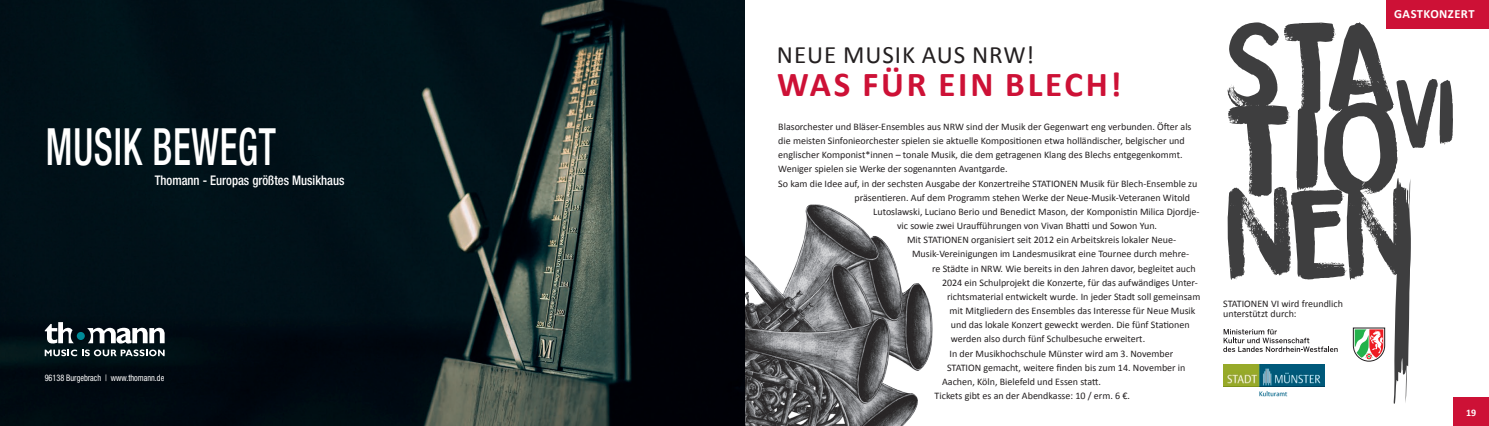
<style>
.page{position:relative;width:1489px;height:426px;background:#fff}
.page>*{position:absolute;margin:0;border:0;box-sizing:border-box;transform-origin:0 0}
.t1{font:500 condensed 51.38px "Helvetica Neue LT Pro";letter-spacing:.02em;color:#fff;scale:.72 1}
.t2{font:700 35px "Calibri";letter-spacing:.08em;color:#cd1136}
.t3{font:25px "Calibri";letter-spacing:.04em;color:#231f20}
.t4{font:500 condensed 13.25px "Helvetica Neue LT Pro";color:#fff;scale:.95 1}
.t5{font:700 12.5px "Calibri";letter-spacing:.035em;color:#fff}
.t6{font:10px/10px "Calibri";color:#231f20}
.t7{font:700 10px "Calibri";color:#fff}
.t8{font:condensed 9px "Helvetica Neue LT Std";color:#fff;scale:.91 1}
</style>
<div class="page">
<img style="left:744px;top:204px;width:189px;height:221px">
<div style="left:1386px;top:0;width:102px;height:28px;background:#cd1136"></div>
<div style="left:1453px;top:397px;width:35px;height:28px;background:#cd1136"></div>
<img style="left:0;top:0;width:744px;height:425px">
<svg style="left:45px;top:322px;width:120px;height:34px"></svg>
<div style="left:77px;top:331px;width:8px;height:8px;background:#008b98;border-radius:50%"></div>
<svg style="left:751px;top:424px;width:8px;height:2px"></svg>
<svg style="left:1223px;top:22px;width:229px;height:381px"></svg>
<h1 class="t1" style="left:46px;top:116px;width:321px">MUSIK BEWEGT</h1>
<h3 class="t4" style="left:155px;top:172px;width:201px">Thomann - Europas größtes Musikhaus</h3>
<p class="t8" style="left:45px;top:371px;width:133px">96138 Burgebrach | www.thomann.de</p>
<h3 class="t3" style="left:776px;top:39px;width:259px">NEUE MUSIK AUS NRW!</h3>
<h2 class="t2" style="left:777px;top:62px;width:346px">WAS FÜR EIN BLECH!</h2>
<p class="t6" style="left:778px;top:121px;width:415px">Blasorchester und Bläser-Ensembles aus NRW sind der Musik der Gegenwart eng verbunden. Öfter als</p>
<p class="t6" style="left:778px;top:136px;width:408px">die meisten Sinfonieorchester spielen sie aktuelle Kompositionen etwa holländischer, belgischer und</p>
<p class="t6" style="left:778px;top:150px;width:406px">englischer Komponist*innen – tonale Musik, die dem getragenen Klang des Blechs entgegenkommt.</p>
<p class="t6" style="left:778px;top:164px;width:231px">Weniger spielen sie Werke der sogenannten Avantgarde.</p>
<p class="t6" style="left:778px;top:178px;width:420px">So kam die Idee auf, in der sechsten Ausgabe der Konzertreihe STATIONEN Musik für Blech-Ensemble zu</p>
<p class="t6" style="left:854px;top:192px;width:337px">präsentieren. Auf dem Programm stehen Werke der Neue-Musik-Veteranen Witold</p>
<p class="t6" style="left:873px;top:206px;width:328px">Lutoslawski, Luciano Berio und Benedict Mason, der Komponistin Milica Djordje-</p>
<p class="t6" style="left:897px;top:220px;width:261px">vic sowie zwei Uraufführungen von Vivan Bhatti und Sowon Yun.</p>
<p class="t6" style="left:907px;top:235px;width:270px">Mit STATIONEN organisiert seit 2012 ein Arbeitskreis lokaler Neue-</p>
<p class="t6" style="left:912px;top:249px;width:278px">Musik-Vereinigungen im Landesmusikrat eine Tournee durch mehre-</p>
<p class="t6" style="left:932px;top:263px;width:265px">re Städte in NRW. Wie bereits in den Jahren davor, begleitet auch</p>
<p class="t6" style="left:942px;top:277px;width:257px">2024 ein Schulprojekt die Konzerte, für das aufwändiges Unter-</p>
<p class="t6" style="left:947px;top:291px;width:255px">richtsmaterial entwickelt wurde. In jeder Stadt soll gemeinsam</p>
<p class="t6" style="left:949px;top:305px;width:247px">mit Mitgliedern des Ensembles das Interesse für Neue Musik</p>
<p class="t6" style="left:950px;top:319px;width:240px">und das lokale Konzert geweckt werden. Die fünf Stationen</p>
<p class="t6" style="left:950px;top:333px;width:196px">werden also durch fünf Schulbesuche erweitert.</p>
<p class="t6" style="left:949px;top:348px;width:225px">In der Musikhochschule Münster wird am 3. November</p>
<p class="t6" style="left:947px;top:362px;width:240px">STATION gemacht, weitere finden bis zum 14. November in</p>
<p class="t6" style="left:942px;top:376px;width:160px">Aachen, Köln, Bielefeld und Essen statt.</p>
<p class="t6" style="left:934px;top:390px;width:197px">Tickets gibt es an der Abendkasse: 10 / erm. 6 €.</p>
<p class="t6" style="left:1223px;top:298px;width:121px">STATIONEN VI wird freundlich unterstützt durch:</p>
<p class="t5" style="left:1393px;top:6px;width:82px">GASTKONZERT</p>
<p class="t7" style="left:1465px;top:405px;width:12px">19</p>
</div>
